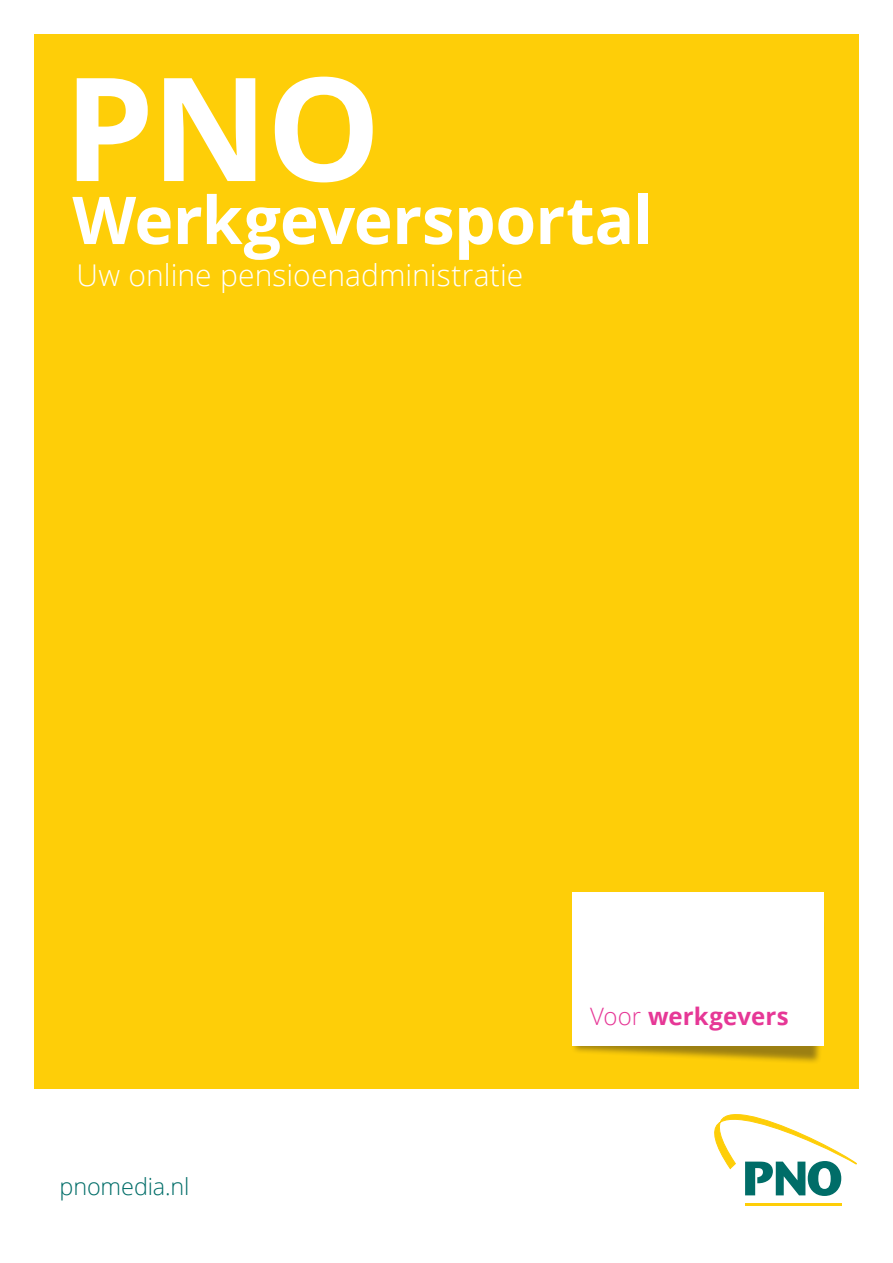
<style>
.page{position:relative;width:893px;height:1263px;background:#fff}
.page>*{position:absolute;margin:0;border:0;box-sizing:border-box;transform-origin:0 0}
.t1{font:700 144px "Open Sans";color:#fff}
.t2{font:700 66px "Open Sans";letter-spacing:-.01em;color:#fff}
.t3{font:300 30px "Open Sans";color:#fff}
.t4{font:700 24px "Open Sans";letter-spacing:.005em;color:#e63796}
.t5{font:300 23.4px "Open Sans";letter-spacing:-.005em;color:#006d68}
.s1{font-weight:300}
</style>
<div class="page">
<hr style="left:745px;top:1203px;width:96px;height:3px;background:#fece08">
<svg style="left:714px;top:1114px;width:143px;height:82px"></svg>
<div style="left:34px;top:34px;width:825px;height:1055px;background:#fece08"></div>
<div style="left:571px;top:917px;width:254px;height:148px;background:#231f20;opacity:.45"></div>
<div style="left:572px;top:892px;width:252px;height:153px;background:#fff"></div>
<p class="t1" style="left:64px;top:27px;width:319px">PNO</p>
<p class="t2" style="left:72px;top:173px;width:582px">Werkgeversportal</p>
<p class="t3" style="left:77px;top:255px;width:448px">Uw online pensioenadministratie</p>
<p class="t5" style="left:60px;top:1170px;width:131px">pnomedia.nl</p>
<p class="t4" style="left:590px;top:999px;width:200px"><span class="s1">Voor</span> werkgevers</p>
</div>
